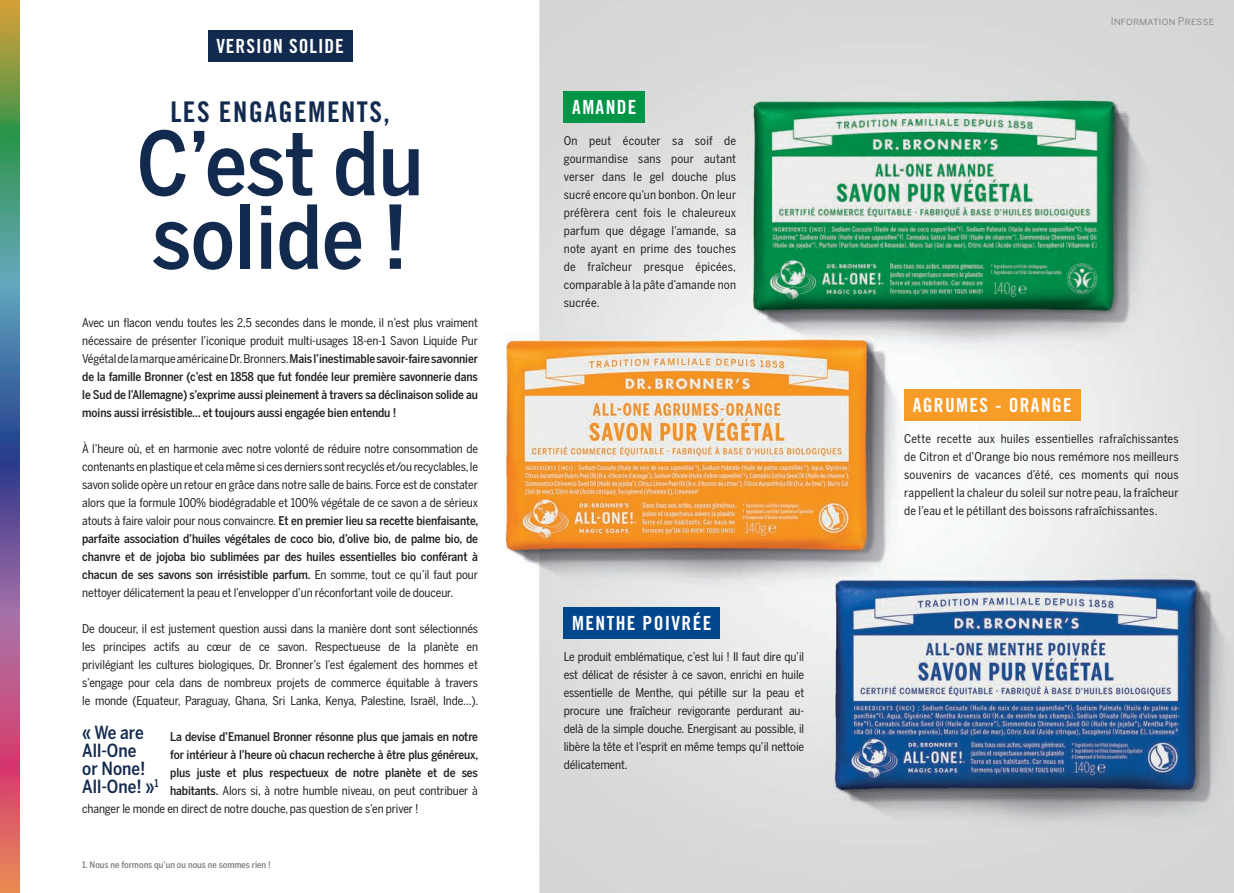
<style>
.page{position:relative;width:1234px;height:893px;background:#fff}
.page>*{position:absolute;margin:0;border:0;box-sizing:border-box;transform-origin:0 0}
.t1{font:500 87px/73.5px "Benton Sans Cond";color:#132a4f}
.t2{font:28.5px "Trade Gothic Bold Cond Twenty";letter-spacing:.05em;color:#132a4f}
.t3{font:19.5px "Trade Gothic LT Std Bd Cn 20";letter-spacing:.07em;color:#fff}
.t4{font:19.5px "Trade Gothic Bold Cond Twenty";letter-spacing:.05em;color:#fff}
.t5{font:500 18px/18px "Benton Sans Cond";color:#132a4f}
.t6{font:12px/18px "Benton Sans Cond";letter-spacing:-.01em;color:#231f20;text-align:justify}
.t7{font:500 12px/18px "Benton Sans Cond";letter-spacing:-.01em;color:#231f20;text-align:justify}
.t8{font:10.5px "Benton Sans";letter-spacing:.02em;color:#7c7e81}
.t9{font:500 9px "Benton Sans Cond";color:#7c7e81}
.s1{font-weight:400}
.s2{font-weight:500}
</style>
<div class="page">
<img style="left:352px;top:0;width:881px;height:893px">
<svg style="left:0;top:0;width:20px;height:893px;background:#7f7380"></svg>
<div style="left:563px;top:607px;width:156px;height:31px;background:#01478d"></div>
<div style="left:904px;top:389px;width:176px;height:31px;background:#f89c28"></div>
<div style="left:563px;top:91px;width:82px;height:31px;background:#009547"></div>
<div style="left:208px;top:30px;width:144px;height:32px;background:#132a4f"></div>
<h3 class="t4" style="left:216px;top:34px;width:129px">VERSION SOLIDE</h3>
<h2 class="t2" style="left:170px;top:94px;width:221px">LES ENGAGEMENTS,</h2>
<h1 class="t1" style="left:137px;top:127px;width:288px">C’est du solide !</h1>
<p class="t7" style="left:82px;top:314px;width:397px"><span class="s1">Avec un flacon vendu toutes les 2,5 secondes dans le monde, il n’est plus vraiment nécessaire de présenter l’iconique produit multi-usages 18-en-1 Savon Liquide Pur Végétal de la marque américaine Dr. Bronners.</span> Mais l’inestimable savoir-faire savonnier de la famille Bronner (c’est en 1858 que fut fondée leur première savonnerie dans le Sud de l’Allemagne) s’exprime aussi pleinement à travers sa déclinaison solide au moins aussi irrésistible… et toujours aussi engagée bien entendu !</p>
<p class="t6" style="left:82px;top:440px;width:397px">À l’heure où, et en harmonie avec notre volonté de réduire notre consommation de contenants en plastique et cela même si ces derniers sont recyclés et/ou recyclables, le savon solide opère un retour en grâce dans notre salle de bains. Force est de constater alors que la formule 100% biodégradable et 100% végétale de ce savon a de sérieux atouts à faire valoir pour nous convaincre. <span class="s2">Et en premier lieu sa recette bienfaisante, parfaite association d’huiles végétales de coco bio, d’olive bio, de palme bio, de chanvre et de jojoba bio sublimées par des huiles essentielles bio conférant à chacun de ses savons son irrésistible parfum.</span> En somme, tout ce qu’il faut pour nettoyer délicatement la peau et l’envelopper d’un réconfortant voile de douceur.</p>
<p class="t6" style="left:82px;top:620px;width:397px">De douceur, il est justement question aussi dans la manière dont sont sélectionnés les principes actifs au cœur de ce savon. Respectueuse de la planète en privilégiant les cultures biologiques, Dr. Bronner’s l’est également des hommes et s’engage pour cela dans de nombreux projets de commerce équitable à travers le monde (Equateur, Paraguay, Ghana, Sri Lanka, Kenya, Palestine, Israël, Inde…).</p>
<p class="t7" style="left:170px;top:728px;width:309px">La devise d’Emanuel Bronner résonne plus que jamais en notre</p>
<p class="t7" style="left:170px;top:746px;width:309px">for intérieur à l’heure où chacun recherche à être plus généreux,</p>
<p class="t7" style="left:170px;top:764px;width:309px">plus juste et plus respectueux de notre planète et de ses</p>
<p class="t6" style="left:170px;top:782px;width:309px"><span class="s2">habitants.</span> Alors si, à notre humble niveau, on peut contribuer à</p>
<p class="t6" style="left:82px;top:800px;width:338px">changer le monde en direct de notre douche, pas question de s’en priver !</p>
<h3 class="t5" style="left:82px;top:724px;width:78px">« We are<br>All-One<br>or None!<br>All-One! »<sup>1</sup></h3>
<p class="t9" style="left:82px;top:859px;width:190px">1. Nous ne formons qu’un ou nous ne sommes rien !</p>
<h3 class="t3" style="left:572px;top:95px;width:66px">AMANDE</h3>
<p class="t6" style="left:563px;top:132px;width:174px">On peut écouter sa soif de gourmandise sans pour autant verser dans le gel douche plus sucré encore qu’un bonbon. On leur préfèrera cent fois le chaleureux parfum que dégage l’amande, sa note ayant en prime des touches de fraîcheur presque épicées, comparable à la pâte d’amande non sucrée.</p>
<h3 class="t3" style="left:572px;top:611px;width:141px">MENTHE POIVRÉE</h3>
<p class="t6" style="left:563px;top:647px;width:242px">Le produit emblématique, c’est lui ! Il faut dire qu’il est délicat de résister à ce savon, enrichi en huile essentielle de Menthe, qui pétille sur la peau et procure une fraîcheur revigorante perdurant au&shy;delà de la simple douche. Energisant au possible, il libère la tête et l’esprit en même temps qu’il nettoie délicatement.</p>
<p class="t8" style="left:1110px;top:15px;width:105px">Information Presse</p>
<h3 class="t3" style="left:912px;top:393px;width:161px">AGRUMES - ORANGE</h3>
<p class="t6" style="left:904px;top:430px;width:276px">Cette recette aux huiles essentielles rafraîchissantes de Citron et d’Orange bio nous remémore nos meilleurs souvenirs de vacances d’été, ces moments qui nous rappellent la chaleur du soleil sur notre peau, la fraîcheur de l’eau et le pétillant des boissons rafraîchissantes.</p>
</div>
